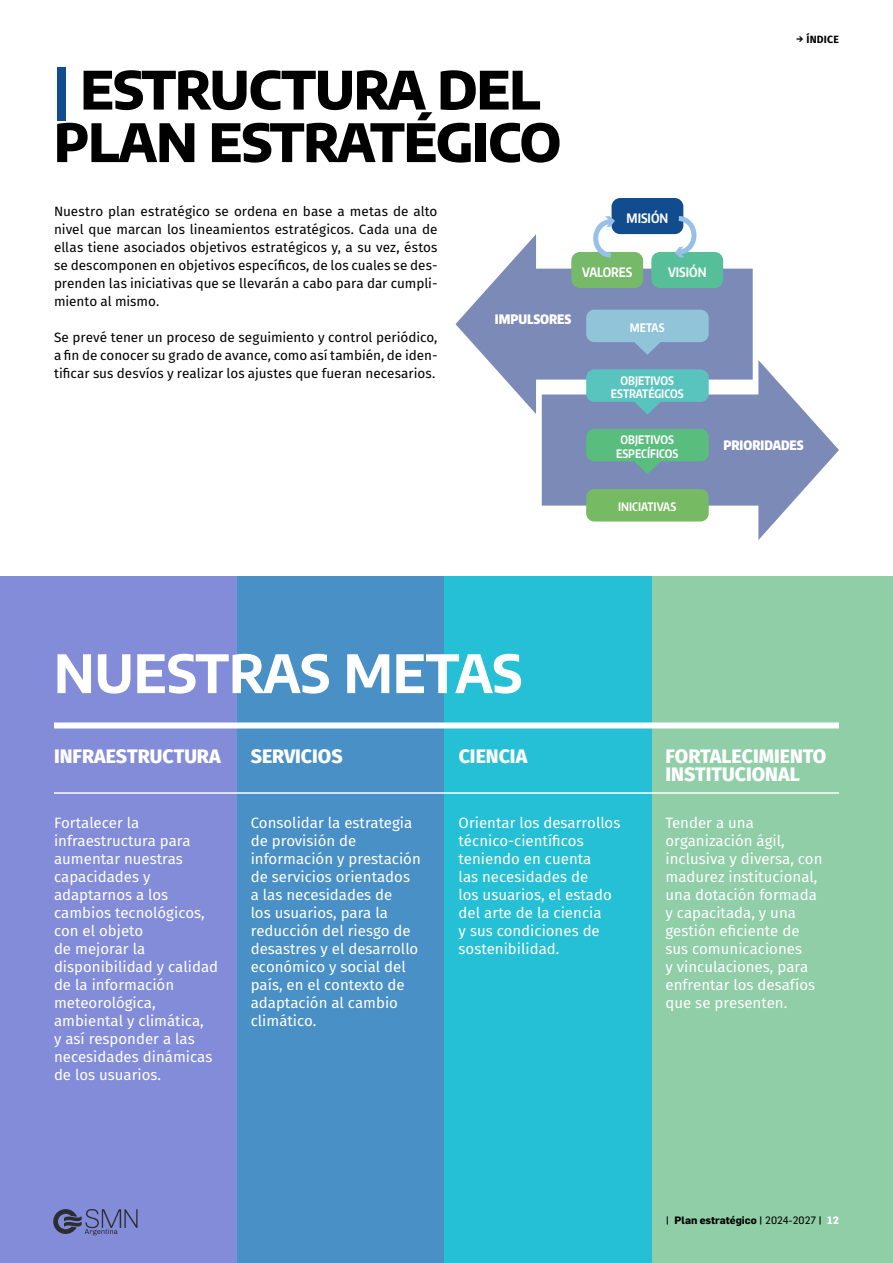
<style>
.page{position:relative;width:893px;height:1263px;background:#fff}
.page>*{position:absolute;margin:0;border:0;box-sizing:border-box;transform-origin:0 0}
.t1{font:800 52.5px/52.5px "Encode Sans";letter-spacing:-.02em;color:#000}
.t2{font:700 52.5px "Encode Sans";letter-spacing:-.005em;color:#fff}
.t3{font:800 19.5px/18px "Fira Sans";color:#fff}
.t4{font:15px/18px "Fira Sans";color:#fff}
.t5{font:13.5px/18px "Fira Sans";color:#000;text-align:justify}
.t6{font:900 13.05px "Encode Sans Compressed";color:#fff}
.t7{font:700 13.05px "Encode Sans Compressed";color:#fff}
.t8{font:700 11.7px/13.5px "Encode Sans Compressed";color:#fff;text-align:center}
.t9{font:700 10.5px "Flama";color:#000}
.t10{font:700 10.5px "Fira Sans";letter-spacing:.02em;color:#000}
.s1{color:#114c8e}
.s2{font-family:"Encode Sans"}
.s3{font-weight:500}
.s4{font-weight:400}
.s5{color:#fff}
</style>
<div class="page">
<div style="left:0;top:576px;width:239px;height:687px;background:#838cd9"></div>
<div style="left:238px;top:576px;width:207px;height:687px;background:#4990c6"></div>
<div style="left:444px;top:576px;width:215px;height:687px;background:#25c0d5"></div>
<div style="left:652px;top:576px;width:241px;height:687px;background:#8fcea7"></div>
<hr style="left:54px;top:792px;width:785px;height:2px;background:#fff">
<div style="left:54px;top:722px;width:785px;height:6px;background:#fff"></div>
<svg style="left:53px;top:1209px;width:84px;height:26px"></svg>
<div style="left:612px;top:198px;width:71px;height:36px;background:#114c8e;border-radius:9px"></div>
<svg style="left:542px;top:360px;width:297px;height:180px;fill:#7c8ab8"></svg>
<svg style="left:455px;top:234px;width:298px;height:180px;fill:#7c8ab8"></svg>
<div style="left:571px;top:252px;width:72px;height:36px;background:#76b969;border-radius:9px"></div>
<div style="left:651px;top:252px;width:72px;height:36px;background:#56bf99;border-radius:9px"></div>
<svg style="left:586px;top:310px;width:123px;height:45px;background:#8bb3d0"></svg>
<svg style="left:586px;top:369px;width:123px;height:46px;background:#62b4bb"></svg>
<svg style="left:586px;top:429px;width:123px;height:45px;background:#62af8c"></svg>
<div style="left:586px;top:489px;width:123px;height:32px;background:#76ba63;border-radius:8px"></div>
<svg style="left:591px;top:215px;width:27px;height:43px"></svg>
<svg style="left:672px;top:213px;width:27px;height:45px"></svg>
<h1 class="t1" style="left:54px;top:60px;width:509px"><span class="s1">|</span> ESTRUCTURA DEL<br>PLAN ESTRATÉGICO</h1>
<p class="t5" style="left:54px;top:202px;width:385px">Nuestro plan estratégico se ordena en base a metas de alto nivel que marcan los lineamientos estratégicos. Cada una de ellas tiene asociados objetivos estratégicos y, a su vez, éstos se descomponen en objetivos específicos, de los cuales se des&shy;prenden las iniciativas que se llevarán a cabo para dar cumpli&shy;miento al mismo.</p>
<p class="t5" style="left:54px;top:328px;width:385px">Se prevé tener un proceso de seguimiento y control periódico, a fin de conocer su grado de avance, como así también, de iden&shy;tificar sus desvíos y realizar los ajustes que fueran necesarios.</p>
<p class="t7" style="left:627px;top:209px;width:43px">MISIÓN</p>
<p class="t7" style="left:582px;top:263px;width:52px">VALORES</p>
<p class="t7" style="left:668px;top:263px;width:40px">VISIÓN</p>
<p class="t6" style="left:495px;top:311px;width:78px">IMPULSORES</p>
<p class="t8" style="left:630px;top:320px;width:36px">METAS</p>
<p class="t8" style="left:611px;top:373px;width:74px">OBJETIVOS<br>ESTRATÉGICOS</p>
<p class="t8" style="left:616px;top:433px;width:64px">OBJETIVOS<br>ESPECÍFICOS</p>
<p class="t8" style="left:618px;top:500px;width:59px">INICIATIVAS</p>
<p class="t10" style="left:796px;top:31px;width:44px"><span class="s2">→</span> ÍNDICE</p>
<p class="t6" style="left:724px;top:437px;width:82px">PRIORIDADES</p>
<h1 class="t2" style="left:54px;top:634px;width:470px">NUESTRAS METAS</h1>
<h2 class="t3" style="left:54px;top:746px;width:168px">INFRAESTRUCTURA</h2>
<h2 class="t3" style="left:251px;top:746px;width:93px">SERVICIOS</h2>
<h2 class="t3" style="left:459px;top:746px;width:70px">CIENCIA</h2>
<h2 class="t3" style="left:665px;top:746px;width:162px">FORTALECIMIENTO<br>INSTITUCIONAL</h2>
<p class="t4" style="left:54px;top:813px;width:166px">Fortalecer la infraestructura para aumentar nuestras capacidades y adaptarnos a los cambios tecnológicos, con el objeto<br>de mejorar la disponibilidad y calidad de la información meteorológica, ambiental y climática,<br>y así responder a las necesidades dinámicas de los usuarios.</p>
<p class="t4" style="left:251px;top:813px;width:172px">Consolidar la estrategia de provisión de información y prestación de servicios orientados a las necesidades de<br>los usuarios, para la reducción del riesgo de desastres y el desarrollo económico y social del país, en el contexto de adaptación al cambio climático.</p>
<p class="t4" style="left:459px;top:813px;width:163px">Orientar los desarrollos técnico-científicos teniendo en cuenta<br>las necesidades de<br>los usuarios, el estado del arte de la ciencia<br>y sus condiciones de sostenibilidad.</p>
<p class="t4" style="left:665px;top:813px;width:159px">Tender a una organización ágil, inclusiva y diversa, con madurez institucional, una dotación formada y capacitada, y una gestión eficiente de sus comunicaciones<br>y vinculaciones, para enfrentar los desafíos que se presenten.</p>
<p class="t9" style="left:666px;top:1213px;width:175px"><span class="s3">|</span> Plan estratégico <span class="s3">|</span> <span class="s4">2024-2027</span> <span class="s3">|</span> <span class="s5">12</span></p>
</div>
